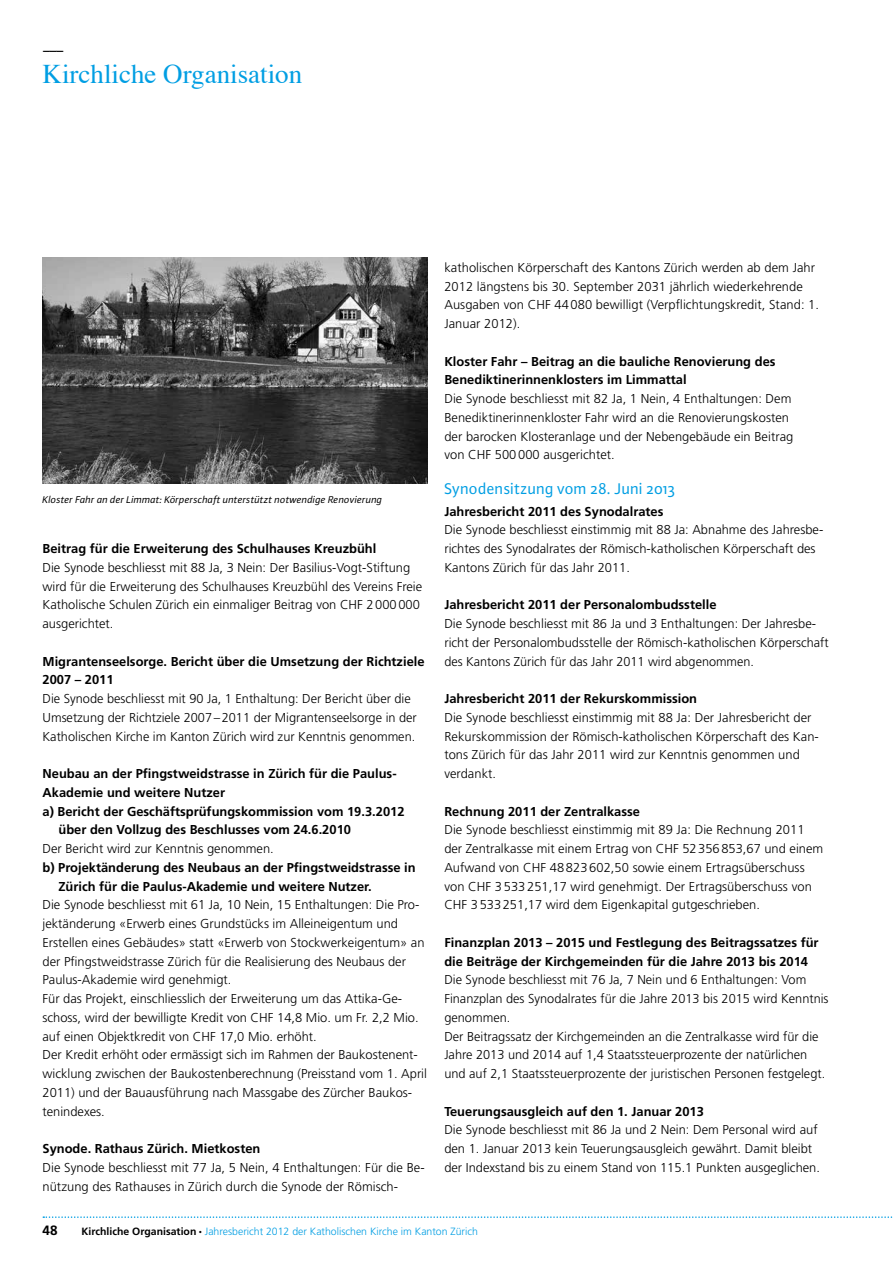
<style>
.page{position:relative;width:893px;height:1263px;background:#fff}
.page>*{position:absolute;margin:0;border:0;box-sizing:border-box;transform-origin:0 0}
.t1{font:27px "Times";color:#009ee3}
.t2{font:16.5px "Plus Sans Normal";color:#009ee3}
.t3{font:700 13.5px "Plus Sans";color:#000}
.t4{font:700 13.5px "Frutiger";color:#000}
.t5{font:300 12.9px/18.8px "Frutiger";color:#000}
.t6{font:700 12.9px/18.8px "Frutiger";color:#000}
.t7{font:300 10.5px "Frutiger";color:#009ee3}
.t8{font:italic 10.5px "Plus Sans Normal";color:#000}
.s1{font-weight:700;color:#000}
.s2{font-family:"Plus Sans Normal";font-weight:400;color:#000}
</style>
<div class="page">
<svg style="left:43px;top:1216px;width:850px;height:2px"></svg>
<img style="left:43px;top:257px;width:384px;height:226px">
<p class="t3" style="left:43px;top:37px;width:23px">___</p>
<h1 class="t1" style="left:43px;top:49px;width:261px">Kirchliche Organisation</h1>
<p class="t8" style="left:43px;top:492px;width:341px">Kloster Fahr an der Limmat: Körperschaft unterstützt notwendige Renovierung</p>
<p class="t6" style="left:43px;top:539px;width:335px">Beitrag für die Erweiterung des Schulhauses Kreuzbühl</p>
<p class="t5" style="left:43px;top:558px;width:381px">Die Synode beschliesst mit 88 Ja, 3 Nein: Der Basilius-Vogt-Stiftung wird für die Erweiterung des Schulhauses Kreuzbühl des Vereins Freie Katholische Schulen Zürich ein einmaliger Beitrag von CHF 2000000 ausgerichtet.</p>
<p class="t6" style="left:43px;top:652px;width:384px">Migrantenseelsorge. Bericht über die Umsetzung der Richtziele<br>2007 – 2011</p>
<p class="t5" style="left:43px;top:689px;width:376px">Die Synode beschliesst mit 90 Ja, 1 Enthaltung: Der Bericht über die<br>Umsetzung der Richtziele 2007–2011 der Migrantenseelsorge in der<br>Katholischen Kirche im Kanton Zürich wird zur Kenntnis genommen.</p>
<p class="t6" style="left:43px;top:764px;width:356px">Neubau an der Pfingstweidstrasse in Zürich für die Paulus-</p>
<p class="t6" style="left:43px;top:783px;width:184px">Akademie und weitere Nutzer</p>
<p class="t6" style="left:43px;top:802px;width:363px">a) Bericht der Geschäftsprüfungskommission vom 19.3.2012</p>
<p class="t6" style="left:59px;top:820px;width:294px">über den Vollzug des Beschlusses vom 24.6.2010</p>
<p class="t5" style="left:43px;top:839px;width:233px">Der Bericht wird zur Kenntnis genommen.</p>
<p class="t6" style="left:58px;top:858px;width:359px;text-indent:-16px">b) Projektänderung des Neubaus an der Pfingstweidstrasse in<br>Zürich für die Paulus-Akademie und weitere Nutzer.</p>
<p class="t5" style="left:43px;top:896px;width:386px">Die Synode beschliesst mit 61 Ja, 10 Nein, 15 Enthaltungen: Die Pro&shy;jektänderung «Erwerb eines Grundstücks im Alleineigentum und Erstellen eines Gebäudes» statt «Erwerb von Stockwerkeigentum» an der Pfingstweidstrasse Zürich für die Realisierung des Neubaus der Paulus-Akademie wird genehmigt.<br>Für das Projekt, einschliesslich der Erweiterung um das Attika-Ge&shy;schoss, wird der bewilligte Kredit von CHF 14,8 Mio. um Fr. 2,2 Mio. auf einen Objektkredit von CHF 17,0 Mio. erhöht.<br>Der Kredit erhöht oder ermässigt sich im Rahmen der Baukostenent&shy;wicklung zwischen der Baukostenberechnung (Preisstand vom 1. April 2011) und der Bauausführung nach Massgabe des Zürcher Baukos&shy;tenindexes.</p>
<p class="t6" style="left:43px;top:1139px;width:219px">Synode. Rathaus Zürich. Mietkosten</p>
<p class="t5" style="left:43px;top:1158px;width:384px">Die Synode beschliesst mit 77 Ja, 5 Nein, 4 Enthaltungen: Für die Be&shy;nützung des Rathauses in Zürich durch die Synode der Römisch-</p>
<p class="t5" style="left:444px;top:258px;width:376px">katholischen Körperschaft des Kantons Zürich werden ab dem Jahr 2012 längstens bis 30. September 2031 jährlich wiederkehrende Ausgaben von CHF 44080 bewilligt (Verpflichtungskredit, Stand: 1.<br>Januar 2012).</p>
<p class="t6" style="left:444px;top:352px;width:333px">Kloster Fahr – Beitrag an die bauliche Renovierung des<br>Benediktinerinnenklosters im Limmattal</p>
<p class="t5" style="left:444px;top:389px;width:350px">Die Synode beschliesst mit 82 Ja, 1 Nein, 4 Enthaltungen: Dem Benediktinerinnenkloster Fahr wird an die Renovierungskosten der barocken Klosteranlage und der Nebengebäude ein Beitrag von CHF 500000 ausgerichtet.</p>
<p class="t2" style="left:444px;top:478px;width:232px">Synodensitzung vom 28. Juni 2013</p>
<p class="t6" style="left:444px;top:502px;width:221px">Jahresbericht 2011 des Synodalrates</p>
<p class="t5" style="left:444px;top:521px;width:380px">Die Synode beschliesst einstimmig mit 88 Ja: Abnahme des Jahresbe&shy;richtes des Synodalrates der Römisch-katholischen Körperschaft des<br>Kantons Zürich für das Jahr 2011.</p>
<p class="t6" style="left:444px;top:595px;width:274px">Jahresbericht 2011 der Personalombudsstelle</p>
<p class="t5" style="left:444px;top:614px;width:386px">Die Synode beschliesst mit 86 Ja und 3 Enthaltungen: Der Jahresbe&shy;richt der Personalombudsstelle der Römisch-katholischen Körperschaft des Kantons Zürich für das Jahr 2011 wird abgenommen.</p>
<p class="t6" style="left:444px;top:689px;width:254px">Jahresbericht 2011 der Rekurskommission</p>
<p class="t5" style="left:444px;top:708px;width:376px">Die Synode beschliesst einstimmig mit 88 Ja: Der Jahresbericht der Rekurskommission der Römisch-katholischen Körperschaft des Kan&shy;tons Zürich für das Jahr 2011 wird zur Kenntnis genommen und verdankt.</p>
<p class="t6" style="left:444px;top:802px;width:197px">Rechnung 2011 der Zentralkasse</p>
<p class="t5" style="left:444px;top:821px;width:380px">Die Synode beschliesst einstimmig mit 89 Ja: Die Rechnung 2011 der Zentralkasse mit einem Ertrag von CHF 52356853,67 und einem Aufwand von CHF 48823602,50 sowie einem Ertragsüberschuss von CHF 3533251,17 wird genehmigt. Der Ertragsüberschuss von CHF 3533251,17 wird dem Eigenkapital gutgeschrieben.</p>
<p class="t6" style="left:444px;top:933px;width:376px">Finanzplan 2013 – 2015 und Festlegung des Beitragssatzes für die Beiträge der Kirchgemeinden für die Jahre 2013 bis 2014</p>
<p class="t5" style="left:444px;top:971px;width:386px">Die Synode beschliesst mit 76 Ja, 7 Nein und 6 Enthaltungen: Vom Finanzplan des Synodalrates für die Jahre 2013 bis 2015 wird Kenntnis genommen.<br>Der Beitragssatz der Kirchgemeinden an die Zentralkasse wird für die Jahre 2013 und 2014 auf 1,4 Staatssteuerprozente der natürlichen und auf 2,1 Staatssteuerprozente der juristischen Personen festgelegt.</p>
<p class="t6" style="left:444px;top:1102px;width:261px">Teuerungsausgleich auf den 1. Januar 2013</p>
<p class="t5" style="left:444px;top:1121px;width:377px">Die Synode beschliesst mit 86 Ja und 2 Nein: Dem Personal wird auf den 1. Januar 2013 kein Teuerungsausgleich gewährt. Damit bleibt der Indexstand bis zu einem Stand von 115.1 Punkten ausgeglichen.</p>
<p class="t4" style="left:43px;top:1223px;width:17px">48</p>
<p class="t7" style="left:82px;top:1226px;width:398px"><span class="s1">Kirchliche Organisation</span> <span class="s2">•</span> Jahresbericht 2012 der Katholischen Kirche im Kanton Zürich</p>
</div>
